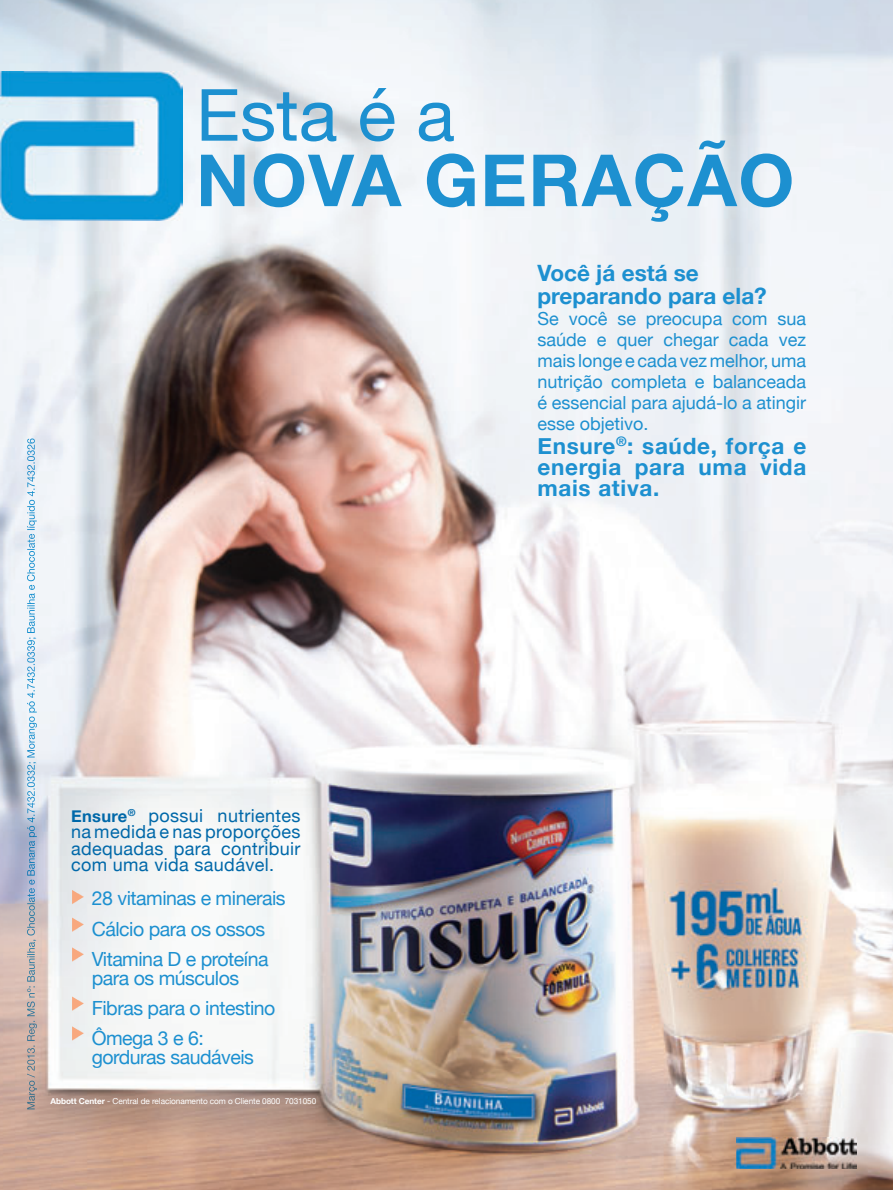
<style>
.page{position:relative;width:893px;height:1190px;background:#fff}
.page>*{position:absolute;margin:0;border:0;box-sizing:border-box;transform-origin:0 0}
.t1{font:700 72px "Helvetica Neue";letter-spacing:.02em;color:#1d90d0}
.t2{font:72px "Helvetica Neue";color:#1d90d0}
.t3{font:700 22.5px/21px "Helvetica Neue";letter-spacing:.03em;color:#1d90d0;text-align:justify}
.t4{font:700 22.5px/22.5px "Helvetica Neue";color:#1d90d0}
.t5{font:19.5px/19.5px "Helvetica Neue";letter-spacing:-.025em;color:#1d90d0}
.t6{font:18px/21px "Helvetica Neue";color:#1d90d0;text-align:justify}
.t7{font:18px/16.5px "Helvetica Neue";letter-spacing:.02em;color:#0068a9;text-align:justify}
.t8{font:8.25px "Helvetica Neue";letter-spacing:-.01em;color:#fff}
.s1{font-weight:700;font-size:16.5px}
.s2{font-weight:700}
</style>
<div class="page">
<img style="left:0;top:0;width:892px;height:1190px">
<img style="left:1px;top:72px;width:181px;height:148px">
<img style="left:736px;top:1137px;width:120px;height:32px">
<img style="left:27px;top:438px;width:10px;height:671px">
<svg style="left:72px;top:890px;width:12px;height:14px"></svg>
<svg style="left:72px;top:917px;width:12px;height:14px"></svg>
<svg style="left:72px;top:947px;width:12px;height:14px"></svg>
<svg style="left:72px;top:996px;width:12px;height:14px"></svg>
<svg style="left:72px;top:1026px;width:12px;height:14px"></svg>
<h1 class="t2" style="left:196px;top:72px;width:260px">Esta é a</h1>
<h1 class="t1" style="left:196px;top:136px;width:599px">NOVA GERAÇÃO</h1>
<p class="t7" style="left:71px;top:807px;width:231px"><span class="s1">Ensure</span><sup>®</sup> possui nutrientes na medida e nas proporções adequadas para contribuir com uma vida saudável.</p>
<p class="t5" style="left:92px;top:883px;width:195px;line-height:30.8px">28 vitaminas e minerais<br>Cálcio para os ossos</p>
<p class="t5" style="left:92px;top:949px;width:178px">Vitamina D e proteína para os músculos</p>
<p class="t5" style="left:92px;top:1028px;width:164px">Ômega 3 e 6: gorduras saudáveis</p>
<p class="t8" style="left:50px;top:1096px;width:267px"><span class="s2">Abbott Center</span> - Central de relacionamento com o Cliente 0800 7031050</p>
<p class="t5" style="left:92px;top:998px;width:185px">Fibras para o intestino</p>
<p class="t4" style="left:537px;top:262px;width:231px">Você já está se preparando para ela?</p>
<p class="t6" style="left:537px;top:308px;width:270px">Se você se preocupa com sua saúde e quer chegar cada vez mais longe e cada vez melhor, uma nutrição completa e balanceada é essencial para ajudá-lo a atingir esse objetivo.</p>
<p class="t3" style="left:537px;top:435px;width:270px">Ensure<sup>®</sup>: saúde, força e energia para uma vida mais ativa.</p>
</div>
